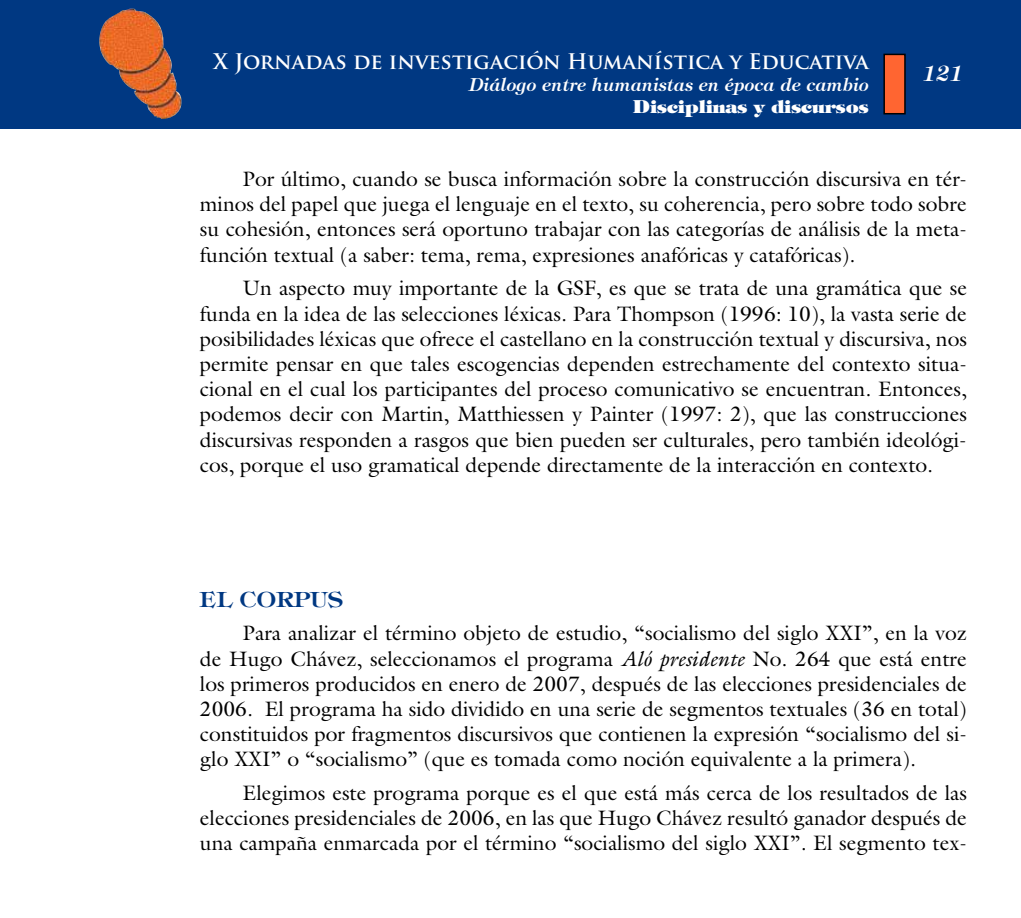
<style>
.page{position:relative;width:1021px;height:918px;background:#fff}
.page>*{position:absolute;margin:0;border:0;box-sizing:border-box;transform-origin:0 0}
.t1{font:21px/25.2px "Galliard";color:#000;text-align:justify}
.t2{font:700 21px "Trajan Pro";color:#fff}
.t3{font:italic 600 21px "Tiffany";color:#fff}
.t4{font:italic 600 18px/21.6px "Tiffany";color:#fff;text-align:right}
.s1{font-weight:800;font-style:normal}
.s2{font-family:"Tiffany";font-weight:600;color:#003882}
.s3{font-style:italic}
</style>
<div class="page">
<div style="left:0;top:0;width:1020px;height:129px;background:#003882"></div>
<img style="left:99px;top:9px;width:83px;height:110px">
<div style="left:884px;top:54px;width:20px;height:60px;background:#ff6531"></div>
<div style="left:883px;top:54px;width:22px;height:60px;border:2px solid #000"></div>
<p class="t2" style="left:213px;top:49px;width:657px">X Jornadas de investigación Humanística y Educativa</p>
<p class="t4" style="left:468px;top:74px;width:402px">Diálogo entre humanistas en época de cambio<br><span class="s1">Disciplinas y discursos</span></p>
<p class="t3" style="left:922px;top:61px;width:42px">121</p>
<p class="t1" style="left:200px;top:166px;width:768px;text-indent:43px">Por último, cuando se busca información sobre la construcción discursiva en tér&shy;minos del papel que juega el lenguaje en el texto, su coherencia, pero sobre todo sobre su cohesión, entonces será oportuno trabajar con las categorías de análisis de la meta&shy;función textual (a saber: tema, rema, expresiones anafóricas y catafóricas).</p>
<p class="t1" style="left:200px;top:275px;width:768px;text-indent:43px">Un aspecto muy importante de la GSF, es que se trata de una gramática que se funda en la idea de las selecciones léxicas. Para Thompson (1996: 10), la vasta serie de posibilidades léxicas que ofrece el castellano en la construcción textual y discursiva, nos permite pensar en que tales escogencias dependen estrechamente del contexto situa&shy;cional en el cual los participantes del proceso comunicativo se encuentran. Entonces, podemos decir con Martin, Matthiessen y Painter (1997: 2), que las construcciones discursivas responden a rasgos que bien pueden ser culturales, pero también ideológi&shy;cos, porque el uso gramatical depende directamente de la interacción en contexto.</p>
<p class="t1" style="left:242px;top:582px;width:726px;line-height:33.8px;text-indent:-43px"><span class="s2">El c orpus<br></span>Para analizar el término objeto de estudio, “socialismo del siglo XXI”, en la voz</p>
<p class="t1" style="left:200px;top:645px;width:768px">de Hugo Chávez, seleccionamos el programa <span class="s3">Aló presidente</span> No. 264 que está entre los primeros producidos en enero de 2007, después de las elecciones presidenciales de 2006. El programa ha sido dividido en una serie de segmentos textuales (36 en total) constituidos por fragmentos discursivos que contienen la expresión “socialismo del si&shy;glo XXI” o “socialismo” (que es tomada como noción equivalente a la primera).</p>
<p class="t1" style="left:200px;top:780px;width:768px;text-indent:43px">Elegimos este programa porque es el que está más cerca de los resultados de las elecciones presidenciales de 2006, en las que Hugo Chávez resultó ganador después de una campaña enmarcada por el término “socialismo del siglo XXI”. El segmento tex-</p>
</div>
